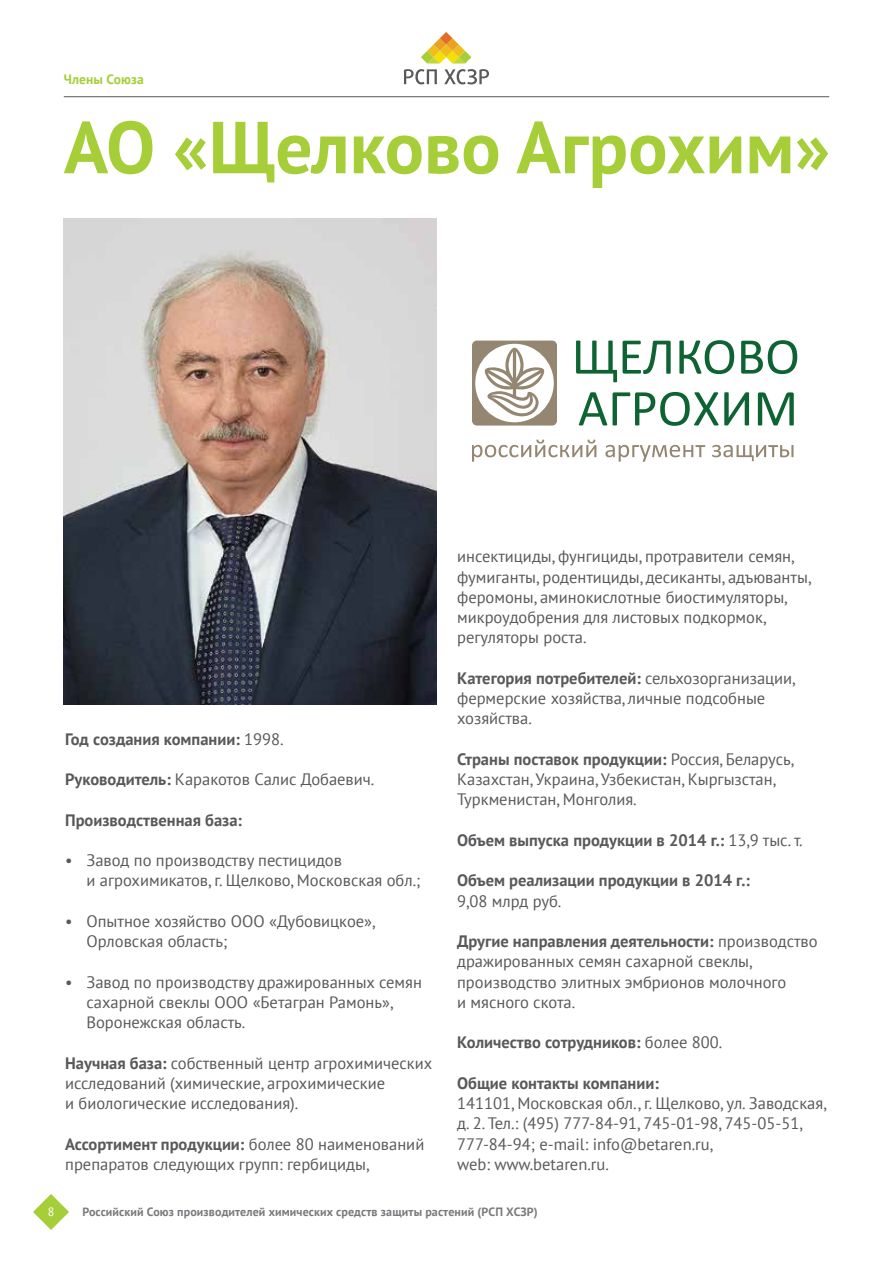
<style>
.page{position:relative;width:893px;height:1263px;background:#fff}
.page>*{position:absolute;margin:0;border:0;box-sizing:border-box;transform-origin:0 0}
.t1{font:700 73.5px "PT Sans";color:#a6ce39}
.t2{font:16.5px/20.2px "PT Sans";color:#58595b}
.t3{font:700 16.5px "PT Sans";color:#58595b}
.t4{font:700 13.5px "PT Sans";letter-spacing:.01em;color:#a6ce39}
.t5{font:700 12px "PT Sans";letter-spacing:.01em;color:#797a7d}
.t6{font:12px "PT Sans";color:#fff}
.s1{font-weight:400}
.s2{font-weight:700}
</style>
<div class="page">
<svg style="left:33px;top:1194px;width:36px;height:36px"></svg>
<svg style="left:421px;top:32px;width:50px;height:31px"></svg>
<svg style="left:404px;top:69px;width:33px;height:15px"></svg>
<svg style="left:444px;top:69px;width:45px;height:15px"></svg>
<hr style="left:64px;top:96px;width:765px;height:1px;background:#58595b">
<img style="left:64px;top:218px;width:372px;height:486px">
<svg style="left:472px;top:341px;width:85px;height:85px"></svg>
<svg style="left:576px;top:340px;width:41px;height:42px"></svg>
<svg style="left:623px;top:341px;width:48px;height:33px"></svg>
<svg style="left:679px;top:340px;width:55px;height:34px"></svg>
<svg style="left:741px;top:340px;width:56px;height:34px"></svg>
<svg style="left:472px;top:440px;width:124px;height:22px"></svg>
<svg style="left:605px;top:445px;width:100px;height:17px"></svg>
<svg style="left:712px;top:445px;width:81px;height:16px"></svg>
<svg style="left:579px;top:392px;width:28px;height:33px"></svg>
<svg style="left:613px;top:392px;width:136px;height:34px"></svg>
<svg style="left:758px;top:392px;width:36px;height:33px"></svg>
<p class="t4" style="left:64px;top:71px;width:82px">Члены Союза</p>
<h1 class="t1" style="left:64px;top:99px;width:768px">АО «Щелково Агрохим»</h1>
<p class="t3" style="left:65px;top:728px;width:220px">Год создания компании: <span class="s1">1998.</span></p>
<p class="t2" style="left:65px;top:769px;width:311px"><span class="s2">Руководитель:</span> Каракотов Салис Добаевич.</p>
<p class="t3" style="left:65px;top:809px;width:178px">Производственная база:</p>
<p class="t2" style="left:86px;top:850px;width:335px;text-indent:-21px">• Завод по производству пестицидов<br>и агрохимикатов, г. Щелково, Московская обл.;</p>
<p class="t2" style="left:86px;top:910px;width:290px;text-indent:-21px">• Опытное хозяйство ООО «Дубовицкое»,<br>Орловская область;</p>
<p class="t2" style="left:86px;top:971px;width:337px;text-indent:-21px">• Завод по производству дражированных семян сахарной свеклы ООО «Бетагран Рамонь»,<br>Воронежская область.</p>
<p class="t2" style="left:65px;top:1052px;width:369px"><span class="s2">Научная база:</span> собственный центр агрохимических исследований (химические, агрохимические<br>и биологические исследования).</p>
<p class="t2" style="left:65px;top:1133px;width:361px"><span class="s2">Ассортимент продукции:</span> более 80 наименований препаратов следующих групп: гербициды,</p>
<p class="t2" style="left:457px;top:546px;width:356px">инсектициды, фунгициды, протравители семян, фумиганты, родентициды, десиканты, адъюванты, феромоны, аминокислотные биостимуляторы, микроудобрения для листовых подкормок, регуляторы роста.</p>
<p class="t2" style="left:457px;top:667px;width:340px"><span class="s2">Категория потребителей:</span> сельхозорганизации, фермерские хозяйства, личные подсобные хозяйства.</p>
<p class="t2" style="left:457px;top:748px;width:338px"><span class="s2">Страны поставок продукции:</span> Россия, Беларусь,<br>Казахстан, Украина, Узбекистан, Кыргызстан,<br>Туркменистан, Монголия.</p>
<p class="t3" style="left:457px;top:829px;width:347px">Объем выпуска продукции в 2014 г.: <span class="s1">13,9 тыс. т.</span></p>
<p class="t3" style="left:457px;top:870px;width:294px">Объем реализации продукции в 2014 г.:</p>
<p class="t2" style="left:457px;top:890px;width:106px">9,08 млрд руб.</p>
<p class="t2" style="left:457px;top:931px;width:362px"><span class="s2">Другие направления деятельности:</span> производство дражированных семян сахарной свеклы, производство элитных эмбрионов молочного<br>и мясного скота.</p>
<p class="t3" style="left:457px;top:1032px;width:267px">Количество сотрудников: <span class="s1">более 800.</span></p>
<p class="t3" style="left:457px;top:1072px;width:203px">Общие контакты компании:</p>
<p class="t2" style="left:457px;top:1093px;width:371px">141101, Московская обл., г. Щелково, ул. Заводская, д. 2. Тел.: (495) 777-84-91, 745-01-98, 745-05-51, 777-84-94; e-mail: info@betaren.ru,<br>web: www.betaren.ru.</p>
<p class="t6" style="left:48px;top:1204px;width:8px">8</p>
<p class="t5" style="left:82px;top:1203px;width:457px">Российский Союз производителей химических средств защиты растений (РСП ХСЗР)</p>
</div>
